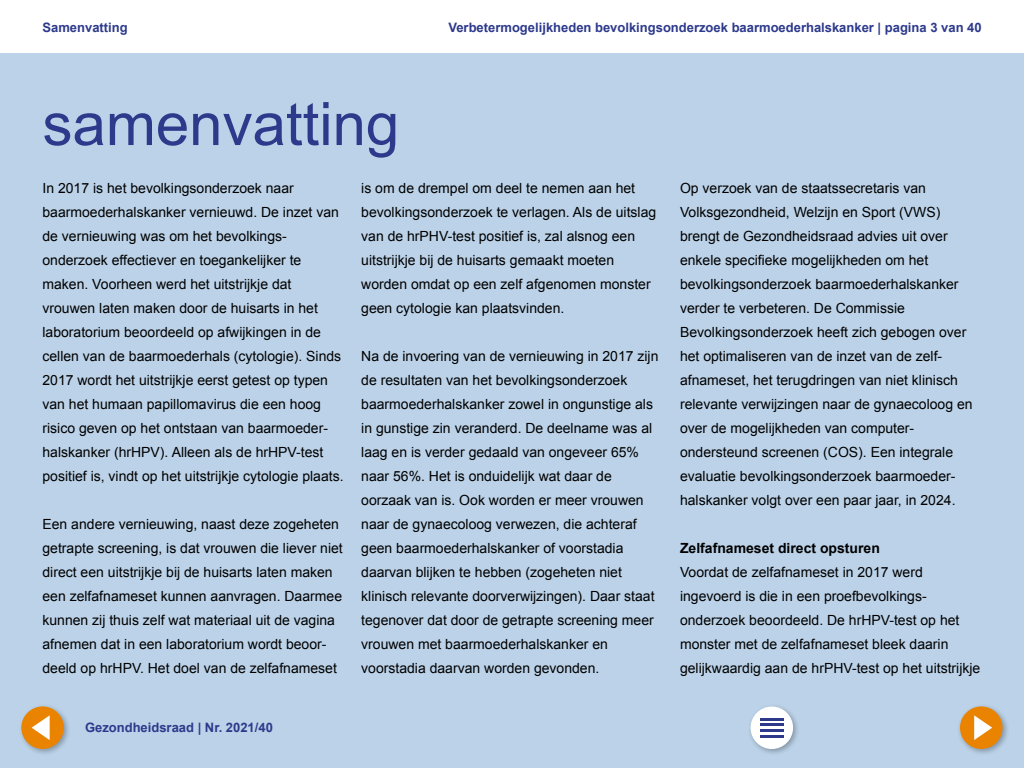
<style>
.page{position:relative;width:1024px;height:768px;background:#fff}
.page>*{position:absolute;margin:0;border:0;box-sizing:border-box;transform-origin:0 0}
.Hoofdstuk_Titel_Same{font:60px "Arial";color:#2d3a8c}
.Plat_z_ruimte{font:14px/24px "Arial";color:#000}
.Plat_z_ruimte-2{font:700 14px "Arial";color:#000}
.t1{font:700 13px "Arial";color:#2d3a8c}
</style>
<div class="page">
<div style="left:0;top:54px;width:1024px;height:714px;background:#bbd2e8"></div>
<div style="left:18px;top:703px;width:53px;height:53px;background:#000;opacity:.3"></div>
<div style="left:21px;top:706px;width:43px;height:43px;background:#e98300;border-radius:50%"></div>
<svg style="left:32px;top:715px;width:18px;height:25px"></svg>
<div style="left:747px;top:703px;width:53px;height:53px;background:#000;opacity:.3"></div>
<div style="left:751px;top:707px;width:42px;height:42px;background:#fff;border-radius:50%"></div>
<hr style="left:760px;top:718px;width:24px;height:2px;background:#2d3a8c">
<hr style="left:760px;top:724px;width:24px;height:2px;background:#2d3a8c">
<hr style="left:760px;top:730px;width:24px;height:2px;background:#2d3a8c">
<hr style="left:760px;top:735px;width:24px;height:2px;background:#2d3a8c">
<div style="left:957px;top:703px;width:53px;height:53px;background:#000;opacity:.3"></div>
<div style="left:960px;top:706px;width:43px;height:43px;background:#e98300;border-radius:50%"></div>
<svg style="left:974px;top:715px;width:18px;height:25px"></svg>
<p class="t1" style="left:43px;top:19px;width:87px">Samenvatting</p>
<p class="t1" style="left:448px;top:19px;width:535px">Verbetermogelijkheden bevolkingsonderzoek baarmoederhalskanker | pagina 3 van 40</p>
<h1 class="Hoofdstuk_Titel_Same" style="left:43px;top:85px;width:358px">samenvatting</h1>
<p class="Plat_z_ruimte" style="left:43px;top:176px;width:303px">In 2017 is het bevolkingsonderzoek naar baarmoederhalskanker vernieuwd. De inzet van de vernieuwing was om het bevolkings&shy;onderzoek effectiever en toegankelijker te maken. Voorheen werd het uitstrijkje dat vrouwen laten maken door de huisarts in het laboratorium beoordeeld op afwijkingen in de cellen van de baarmoederhals (cytologie). Sinds 2017 wordt het uitstrijkje eerst getest op typen van het humaan papillomavirus die een hoog risico geven op het ontstaan van baarmoeder&shy;halskanker (hrHPV). Alleen als de hrHPV-test positief is, vindt op het uitstrijkje cytologie plaats.</p>
<p class="Plat_z_ruimte" style="left:43px;top:512px;width:302px">Een andere vernieuwing, naast deze zogeheten getrapte screening, is dat vrouwen die liever niet direct een uitstrijkje bij de huisarts laten maken een zelfafnameset kunnen aanvragen. Daarmee kunnen zij thuis zelf wat materiaal uit de vagina afnemen dat in een laboratorium wordt beoor&shy;deeld op hrHPV. Het doel van de zelfafnameset</p>
<p class="Plat_z_ruimte" style="left:361px;top:176px;width:296px">is om de drempel om deel te nemen aan het bevolkingsonderzoek te verlagen. Als de uitslag van de hrPHV-test positief is, zal alsnog een uitstrijkje bij de huisarts gemaakt moeten worden omdat op een zelf afgenomen monster geen cytologie kan plaatsvinden.</p>
<p class="Plat_z_ruimte" style="left:361px;top:344px;width:299px">Na de invoering van de vernieuwing in 2017 zijn de resultaten van het bevolkingsonderzoek baarmoederhalskanker zowel in ongunstige als in gunstige zin veranderd. De deelname was al laag en is verder gedaald van ongeveer 65% naar 56%. Het is onduidelijk wat daar de oorzaak van is. Ook worden er meer vrouwen naar de gynaecoloog verwezen, die achteraf geen baarmoederhalskanker of voorstadia daarvan blijken te hebben (zogeheten niet klinisch relevante doorverwijzingen). Daar staat tegenover dat door de getrapte screening meer vrouwen met baarmoederhalskanker en voorstadia daarvan worden gevonden.</p>
<p class="t1" style="left:85px;top:719px;width:189px">Gezondheidsraad | Nr. 2021/40</p>
<p class="Plat_z_ruimte" style="left:680px;top:176px;width:294px">Op verzoek van de staatssecretaris van Volksgezondheid, Welzijn en Sport (VWS) brengt de Gezondheidsraad advies uit over enkele specifieke mogelijkheden om het bevolkingsonderzoek baarmoederhalskanker verder te verbeteren. De Commissie Bevolkingsonderzoek heeft zich gebogen over het optimaliseren van de inzet van de zelf&shy;afnameset, het terugdringen van niet klinisch relevante verwijzingen naar de gynaecoloog en over de mogelijkheden van computer&shy;ondersteund screenen (COS). Een integrale evaluatie bevolkingsonderzoek baarmoeder&shy;halskanker volgt over een paar jaar, in 2024.</p>
<p class="Plat_z_ruimte-2" style="left:680px;top:539px;width:201px">Zelfafnameset direct opsturen</p>
<p class="Plat_z_ruimte" style="left:680px;top:560px;width:302px">Voordat de zelfafnameset in 2017 werd ingevoerd is die in een proefbevolkings&shy;onderzoek beoordeeld. De hrHPV-test op het monster met de zelfafnameset bleek daarin gelijkwaardig aan de hrPHV-test op het uitstrijkje</p>
</div>
